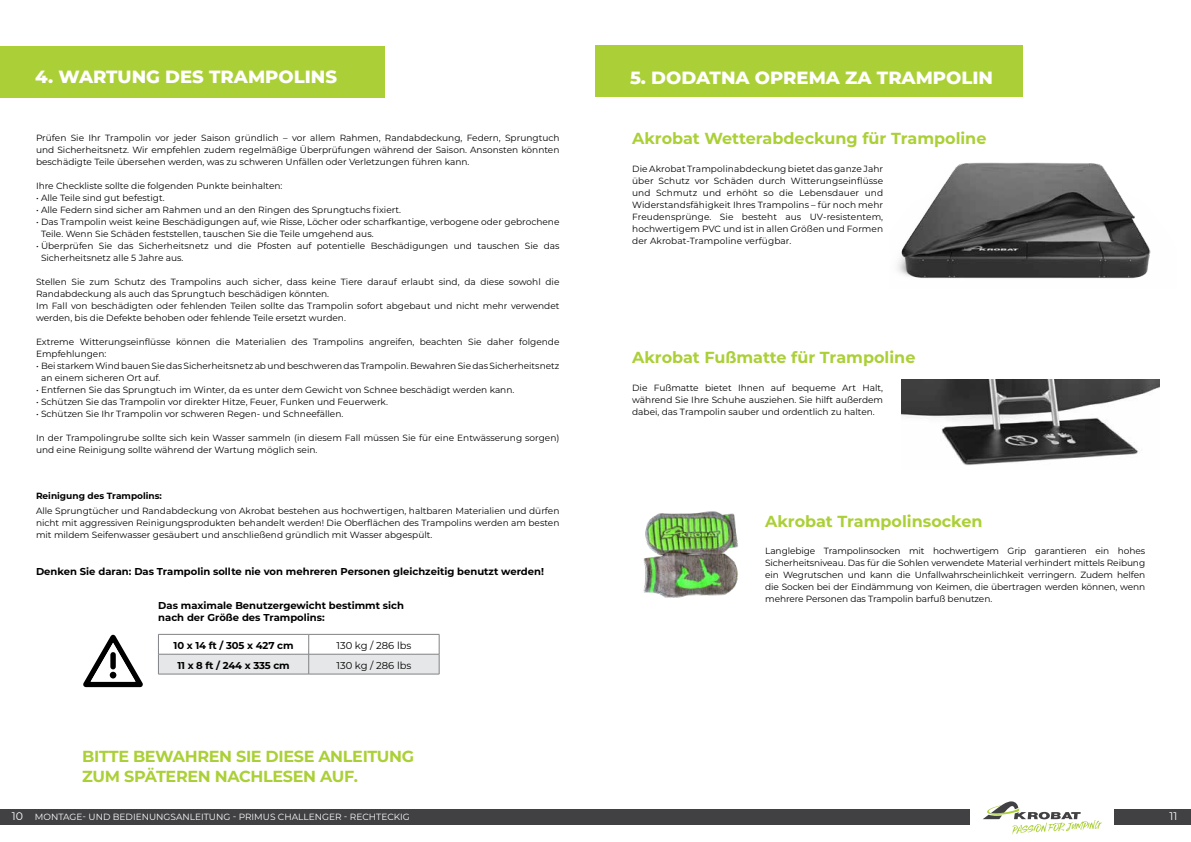
<style>
.page{position:relative;width:1191px;height:842px;background:#fff}
.page>*{position:absolute;margin:0;border:0;box-sizing:border-box;transform-origin:0 0}
.t1{font:800 18px "Montserrat";color:#fff}
.t2{font:700 16px/19.2px "Montserrat";letter-spacing:-.01em;color:#abd037}
.t3{font:11px "Montserrat";color:#fff}
.t4{font:700 10px/12px "Montserrat";color:#000}
.t5{font:10px "Montserrat";color:#000}
.t6{font:9px/12px "Montserrat";color:#000}
.t7{font:9px "Montserrat";color:#fff}
.t8{font:700 9px "Montserrat";color:#000}
.s1{font-size:11px}
</style>
<div class="page">
<div style="left:0;top:809px;width:970px;height:16px;background:#414042"></div>
<div style="left:1113px;top:809px;width:78px;height:16px;background:#414042"></div>
<svg style="left:983px;top:801px;width:119px;height:33px"></svg>
<svg style="left:83px;top:634px;width:60px;height:53px"></svg>
<div style="left:0;top:46px;width:385px;height:51px;background:#abd037"></div>
<img style="left:897px;top:162px;width:254px;height:117px">
<img style="left:901px;top:380px;width:258px;height:85px">
<div style="left:595px;top:45px;width:428px;height:51px;background:#abd037"></div>
<img style="left:643px;top:511px;width:95px;height:87px">
<svg style="left:158px;top:634px;width:282px;height:40px"></svg>
<hr style="left:158px;top:674px;width:151px;height:1px;background:#808285">
<hr style="left:309px;top:674px;width:130px;height:1px;background:#808285">
<h1 class="t1" style="left:35px;top:64px;width:303px">4. WARTUNG DES TRAMPOLINS</h1>
<p class="t6" style="left:36px;top:131px;width:525px;text-align:justify">Prüfen Sie Ihr Trampolin vor jeder Saison gründlich – vor allem Rahmen, Randabdeckung, Federn, Sprungtuch und Sicherheitsnetz. Wir empfehlen zudem regelmäßige Überprüfungen während der Saison. Ansonsten könnten beschädigte Teile übersehen werden, was zu schweren Unfällen oder Verletzungen führen kann.</p>
<p class="t6" style="left:36px;top:179px;width:248px">Ihre Checkliste sollte die folgenden Punkte beinhalten:</p>
<p class="t6" style="left:36px;top:191px;width:130px">• Alle Teile sind gut befestigt.</p>
<p class="t6" style="left:36px;top:203px;width:367px">• Alle Federn sind sicher am Rahmen und an den Ringen des Sprungtuchs fixiert.</p>
<p class="t6" style="left:41px;top:215px;width:520px;text-indent:-5px">• Das Trampolin weist keine Beschädigungen auf, wie Risse, Löcher oder scharfkantige, verbogene oder gebrochene<br>Teile. Wenn Sie Schäden feststellen, tauschen Sie die Teile umgehend aus.</p>
<p class="t6" style="left:41px;top:239px;width:520px;text-indent:-5px">• Überprüfen Sie das Sicherheitsnetz und die Pfosten auf potentielle Beschädigungen und tauschen Sie das<br>Sicherheitsnetz alle 5 Jahre aus.</p>
<p class="t6" style="left:36px;top:275px;width:525px">Stellen Sie zum Schutz des Trampolins auch sicher, dass keine Tiere darauf erlaubt sind, da diese sowohl die Randabdeckung als auch das Sprungtuch beschädigen könnten.<br>Im Fall von beschädigten oder fehlenden Teilen sollte das Trampolin sofort abgebaut und nicht mehr verwendet werden, bis die Defekte behoben oder fehlende Teile ersetzt wurden.</p>
<p class="t6" style="left:36px;top:335px;width:525px">Extreme Witterungseinflüsse können die Materialien des Trampolins angreifen, beachten Sie daher folgende<br>Empfehlungen:</p>
<p class="t6" style="left:41px;top:359px;width:520px;text-indent:-5px">• Bei starkem Wind bauen Sie das Sicherheitsnetz ab und beschweren das Trampolin. Bewahren Sie das Sicherheitsnetz an einem sicheren Ort auf.</p>
<p class="t6" style="left:36px;top:383px;width:480px">• Entfernen Sie das Sprungtuch im Winter, da es unter dem Gewicht von Schnee beschädigt werden kann.</p>
<p class="t6" style="left:36px;top:395px;width:353px">• Schützen Sie das Trampolin vor direkter Hitze, Feuer, Funken und Feuerwerk.</p>
<p class="t6" style="left:36px;top:407px;width:309px">• Schützen Sie Ihr Trampolin vor schweren Regen- und Schneefällen.</p>
<p class="t6" style="left:36px;top:431px;width:525px">In der Trampolingrube sollte sich kein Wasser sammeln (in diesem Fall müssen Sie für eine Entwässerung sorgen) und eine Reinigung sollte während der Wartung möglich sein.</p>
<p class="t8" style="left:36px;top:489px;width:127px">Reinigung des Trampolins:</p>
<p class="t6" style="left:36px;top:504px;width:525px;text-align:justify">Alle Sprungtücher und Randabdeckung von Akrobat bestehen aus hochwertigen, haltbaren Materialien und dürfen nicht mit aggressiven Reinigungsprodukten behandelt werden! Die Oberflächen des Trampolins werden am besten mit mildem Seifenwasser gesäubert und anschließend gründlich mit Wasser abgespült.</p>
<p class="t4" style="left:36px;top:565px;width:509px">Denken Sie daran: Das Trampolin sollte nie von mehreren Personen gleichzeitig benutzt werden!</p>
<p class="t4" style="left:158px;top:599px;width:247px">Das maximale Benutzergewicht bestimmt sich nach der Größe des Trampolins:</p>
<p class="t4" style="left:174px;top:639px;width:121px">10 x 14 ft / 305 x 427 cm</p>
<p class="t5" style="left:336px;top:639px;width:76px">130 kg / 286 lbs</p>
<p class="t4" style="left:177px;top:659px;width:114px">11 x 8 ft / 244 x 335 cm</p>
<p class="t5" style="left:336px;top:658px;width:76px">130 kg / 286 lbs</p>
<h2 class="t2" style="left:82px;top:746px;width:333px">BITTE BEWAHREN SIE DIESE ANLEITUNG<br>ZUM SPÄTEREN NACHLESEN AUF.</h2>
<h1 class="t1" style="left:630px;top:64px;width:364px">5. DODATNA OPREMA ZA TRAMPOLIN</h1>
<h2 class="t2" style="left:632px;top:128px;width:356px">Akrobat Wetterabdeckung für Trampoline</h2>
<p class="t6" style="left:632px;top:162px;width:253px;text-align:justify">Die Akrobat Trampolinabdeckung bietet das ganze Jahr über Schutz vor Schäden durch Witterungseinflüsse und Schmutz und erhöht so die Lebensdauer und Widerstandsfähigkeit Ihres Trampolins – für noch mehr Freudensprünge. Sie besteht aus UV-resistentem, hochwertigem PVC und ist in allen Größen und Formen der Akrobat-Trampoline verfügbar.</p>
<h2 class="t2" style="left:632px;top:347px;width:285px">Akrobat Fußmatte für Trampoline</h2>
<p class="t6" style="left:632px;top:381px;width:252px;text-align:justify">Die Fußmatte bietet Ihnen auf bequeme Art Halt, während Sie Ihre Schuhe ausziehen. Sie hilft außerdem dabei, das Trampolin sauber und ordentlich zu halten.</p>
<h2 class="t2" style="left:765px;top:511px;width:219px">Akrobat Trampolinsocken</h2>
<p class="t6" style="left:765px;top:545px;width:381px;text-align:justify">Langlebige Trampolinsocken mit hochwertigem Grip garantieren ein hohes Sicherheitsniveau. Das für die Sohlen verwendete Material verhindert mittels Reibung ein Wegrutschen und kann die Unfallwahrscheinlichkeit verringern. Zudem helfen die Socken bei der Eindämmung von Keimen, die übertragen werden können, wenn mehrere Personen das Trampolin barfuß benutzen.</p>
<p class="t7" style="left:12px;top:811px;width:399px"><span class="s1">10</span> MONTAGE- UND BEDIENUNGSANLEITUNG - PRIMUS CHALLENGER - RECHTECKIG</p>
<p class="t3" style="left:1169px;top:809px;width:9px">11</p>
</div>
